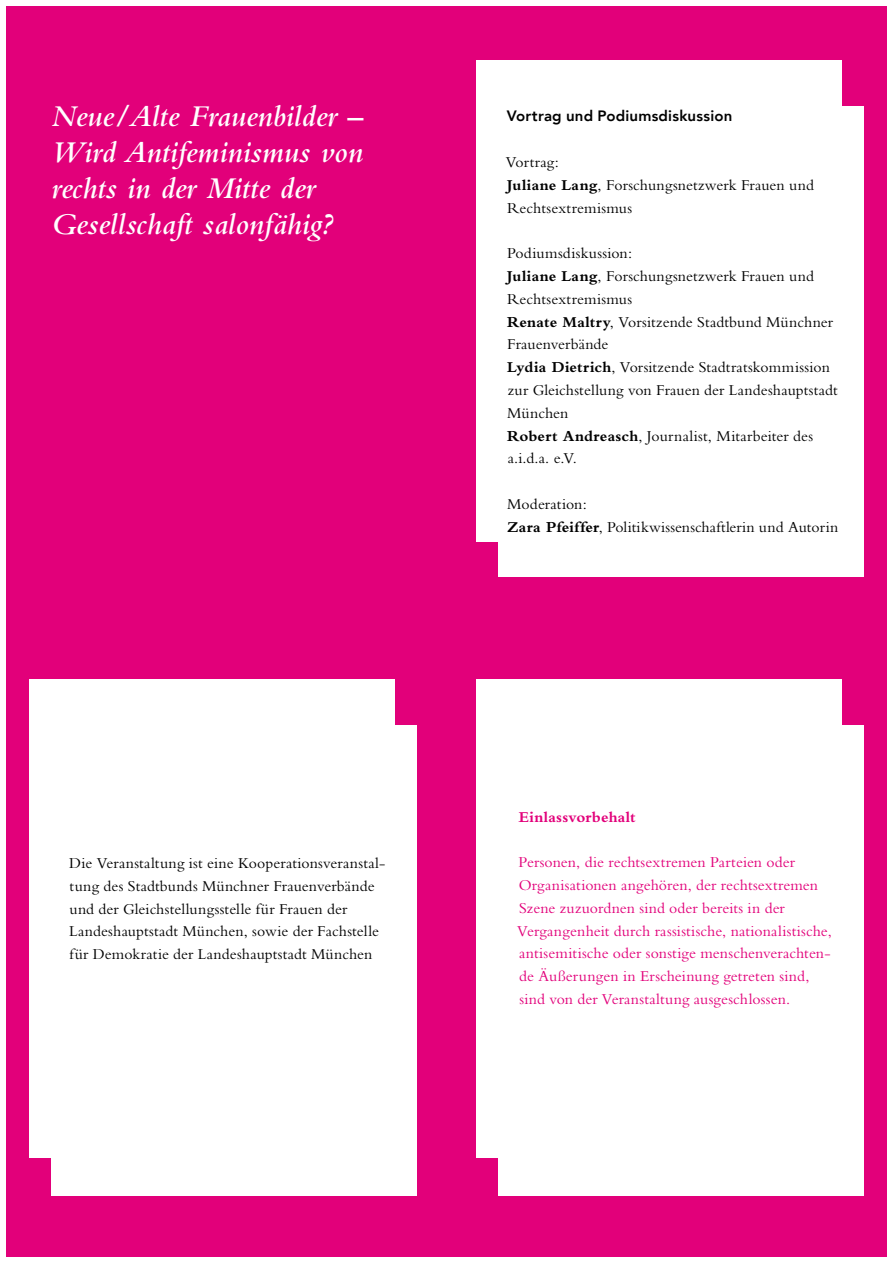
<style>
.page{position:relative;width:893px;height:1263px;background:#fff}
.page>*{position:absolute;margin:0;border:0;box-sizing:border-box;transform-origin:0 0}
.t1{font:italic 600 31.5px/36px "Bembo";color:#fff}
.t2{font:15.75px/22.8px "Bembo";letter-spacing:.01em;color:#000}
.t3{font:15.75px/22.8px "Bembo";letter-spacing:.005em;color:#e2007a}
.t4{font:700 15.75px "Bembo";letter-spacing:.015em;color:#e2007a}
.t5{font:800 15px "Avenir";letter-spacing:.015em;color:#000}
.s1{font-weight:700}
</style>
<div class="page">
<div style="left:6px;top:6px;width:881px;height:1250px;background:#e2007a"></div>
<div style="left:29px;top:679px;width:366px;height:479px;background:#fff"></div>
<div style="left:476px;top:679px;width:366px;height:479px;background:#fff"></div>
<div style="left:476px;top:60px;width:366px;height:482px;background:#fff"></div>
<div style="left:498px;top:106px;width:366px;height:471px;background:#fff"></div>
<div style="left:52px;top:725px;width:365px;height:471px;background:#fff"></div>
<div style="left:498px;top:725px;width:366px;height:471px;background:#fff"></div>
<h1 class="t1" style="left:52px;top:98px;width:313px">Neue/Alte Frauenbilder –<br>Wird Antifeminismus von rechts in der Mitte der<br>Gesellschaft salonfähig?</h1>
<p class="t2" style="left:69px;top:851px;width:318px">Die Veranstaltung ist eine Kooperationsveranstal&shy;tung des Stadtbunds Münchner Frauenverbände und der Gleichstellungsstelle für Frauen der Landeshauptstadt München, sowie der Fachstelle für Demokratie der Landeshauptstadt München</p>
<p class="t5" style="left:507px;top:104px;width:227px">Vortrag und Podiumsdiskussion</p>
<p class="t2" style="left:506px;top:150px;width:310px">Vortrag:<br><span class="s1">Juliane Lang</span>, Forschungsnetzwerk Frauen und<br>Rechtsextremismus</p>
<p class="t2" style="left:507px;top:241px;width:332px">Podiumsdiskussion:<br><span class="s1">Juliane Lang</span>, Forschungsnetzwerk Frauen und<br>Rechtsextremismus<br><span class="s1">Renate Maltry</span>, Vorsitzende Stadtbund Münchner<br>Frauenverbände<br><span class="s1">Lydia Dietrich</span>, Vorsitzende Stadtratskommission zur Gleichstellung von Frauen der Landeshauptstadt<br>München<br><span class="s1">Robert Andreasch</span>, Journalist, Mitarbeiter des a.i.d.a. e.V.</p>
<p class="t2" style="left:507px;top:492px;width:333px">Moderation:<br><span class="s1">Zara Pfeiffer</span>, Politikwissenschaftlerin und Autorin</p>
<p class="t4" style="left:519px;top:808px;width:118px">Einlassvorbehalt</p>
<p class="t3" style="left:517px;top:850px;width:316px">Personen, die rechtsextremen Parteien oder Organisationen angehören, der rechtsextremen Szene zuzuordnen sind oder bereits in der Vergangenheit durch rassistische, nationalistische, antisemitische oder sonstige menschenverachten&shy;de Äußerungen in Erscheinung getreten sind, sind von der Veranstaltung ausgeschlossen.</p>
</div>
